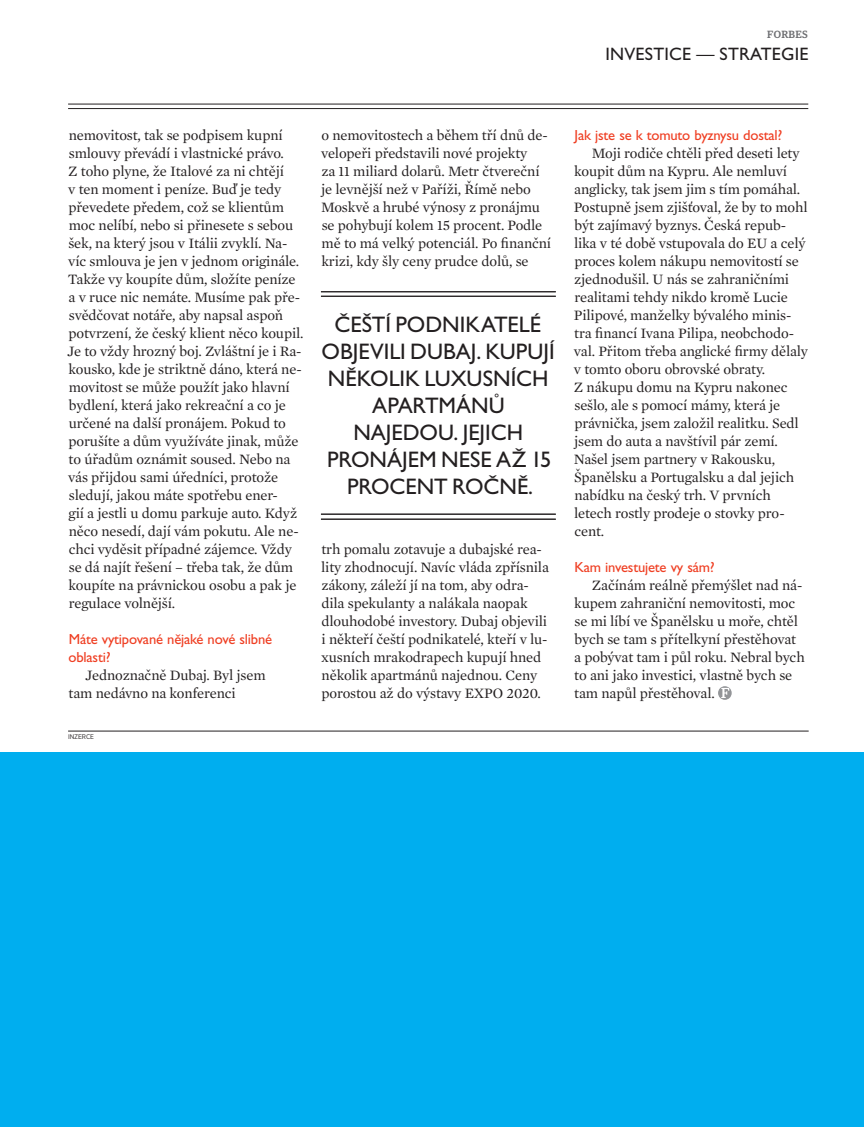
<style>
.page{position:relative;width:864px;height:1127px;background:#fff}
.page>*{position:absolute;margin:0;border:0;box-sizing:border-box;transform-origin:0 0}
.citat__clanek{font:22.5px/27px "Gill Sans OT";color:#231f20;text-align:center}
.t1{font:18px "Gill Sans OT";letter-spacing:.015em;color:#231f20}
.Text{font:14.7px/18px "Mercury Text G1";letter-spacing:-.01em;color:#231f20}
.otazky_rozhovor__Gil{font:14.7px/18px "Gill Sans OT";letter-spacing:-.015em;color:#ef3e22}
.t2{font:500 10.5px "Guardian Egyp";letter-spacing:.025em;color:#6c6d70}
.Credit___Inzerce{font:6.75px "Gotham Narrow";letter-spacing:-.01em;color:#231f20}
</style>
<div class="page">
<svg style="left:718px;top:686px;width:13px;height:14px"></svg>
<hr style="left:321px;top:291px;width:234px;height:1px;background:#231f20">
<hr style="left:321px;top:296px;width:234px;height:1px;background:#231f20">
<hr style="left:321px;top:514px;width:234px;height:1px;background:#231f20">
<hr style="left:321px;top:519px;width:234px;height:1px;background:#231f20">
<hr style="left:68px;top:731px;width:740px;height:1px;background:#231f20">
<hr style="left:68px;top:104px;width:740px;height:1px;background:#231f20">
<hr style="left:68px;top:108px;width:740px;height:1px;background:#231f20">
<div style="left:0;top:752px;width:863px;height:374px;background:#00aeef"></div>
<p class="t2" style="left:766px;top:26px;width:42px">FORBES</p>
<p class="t1" style="left:605px;top:44px;width:204px">INVESTICE — STRATEGIE</p>
<p class="Text" style="left:67px;top:125px;width:238px">nemovitost, tak se podpisem kupní smlouvy převádí i vlastnické právo.<br>Z toho plyne, že Italové za ni chtějí<br>v ten moment i peníze. Buď je tedy převedete předem, což se klientům moc nelíbí, nebo si přinesete s sebou šek, na který jsou v Itálii zvyklí. Na&shy;víc smlouva je jen v jednom originále.<br>Takže vy koupíte dům, složíte peníze a v ruce nic nemáte. Musíme pak pře&shy;svědčovat notáře, aby napsal aspoň potvrzení, že český klient něco koupil.<br>Je to vždy hrozný boj. Zvláštní je i Ra&shy;kousko, kde je striktně dáno, která ne&shy;movitost se může použít jako hlavní bydlení, která jako rekreační a co je určené na další pronájem. Pokud to porušíte a dům využíváte jinak, může to úřadům oznámit soused. Nebo na vás přijdou sami úředníci, protože sledují, jakou máte spotřebu ener-<br>gií a jestli u domu parkuje auto. Když něco nesedí, dají vám pokutu. Ale ne&shy;chci vyděsit případné zájemce. Vždy se dá najít řešení – třeba tak, že dům koupíte na právnickou osobu a pak je regulace volnější.</p>
<p class="otazky_rozhovor__Gil" style="left:68px;top:630px;width:205px">Máte vytipované nějaké nové slibné oblasti?</p>
<p class="Text" style="left:69px;top:665px;width:198px;text-indent:17px">Jednoznačně Dubaj. Byl jsem tam nedávno na konferenci</p>
<p class="Credit___Inzerce" style="left:68px;top:732px;width:27px">INZERCE</p>
<p class="Text" style="left:321px;top:125px;width:231px">o nemovitostech a během tří dnů de&shy;velopeři představili nové projekty<br>za 11 miliard dolarů. Metr čtvereční je levnější než v Paříži, Římě nebo Moskvě a hrubé výnosy z pronájmu se pohybují kolem 15 procent. Podle mě to má velký potenciál. Po finanční krizi, kdy šly ceny prudce dolů, se</p>
<p class="citat__clanek" style="left:321px;top:311px;width:234px">ČEŠTÍ PODNIKATELÉ<br>OBJEVILI DUBAJ. KUPUJÍ<br>NĚKOLIK LUXUSNÍCH<br>APARTMÁNŮ<br>NAJEDOU. JEJICH<br>PRONÁJEM NESE AŽ 15<br>PROCENT ROČNĚ.</p>
<p class="Text" style="left:321px;top:539px;width:229px">trh pomalu zotavuje a dubajské rea&shy;lity zhodnocují. Navíc vláda zpřísnila zákony, záleží jí na tom, aby odra&shy;dila spekulanty a nalákala naopak dlouhodobé investory. Dubaj objevili i někteří čeští podnikatelé, kteří v lu&shy;xusních mrakodrapech kupují hned několik apartmánů najednou. Ceny porostou až do výstavy EXPO 2020.</p>
<p class="otazky_rozhovor__Gil" style="left:574px;top:126px;width:209px">Jak jste se k tomuto byznysu dostal?</p>
<p class="Text" style="left:573px;top:143px;width:235px;text-indent:18px">Moji rodiče chtěli před deseti lety koupit dům na Kypru. Ale nemluví anglicky, tak jsem jim s tím pomáhal.<br>Postupně jsem zjišťoval, že by to mohl být zajímavý byznys. Česká repub&shy;lika v té době vstupovala do EU a celý proces kolem nákupu nemovitostí se zjednodušil. U nás se zahraničními realitami tehdy nikdo kromě Lucie Pilipové, manželky bývalého minis&shy;tra financí Ivana Pilipa, neobchodo&shy;val. Přitom třeba anglické firmy dělaly v tomto oboru obrovské obraty.<br>Z nákupu domu na Kypru nakonec sešlo, ale s pomocí mámy, která je právnička, jsem založil realitku. Sedl jsem do auta a navštívil pár zemí.<br>Našel jsem partnery v Rakousku, Španělsku a Portugalsku a dal jejich nabídku na český trh. V prvních letech rostly prodeje o stovky pro&shy;cent.</p>
<p class="otazky_rozhovor__Gil" style="left:574px;top:558px;width:142px">Kam investujete vy sám?</p>
<p class="Text" style="left:574px;top:575px;width:232px;text-indent:18px">Začínám reálně přemýšlet nad ná&shy;kupem zahraniční nemovitosti, moc se mi líbí ve Španělsku u moře, chtěl bych se tam s přítelkyní přestěhovat a pobývat tam i půl roku. Nebral bych to ani jako investici, vlastně bych se tam napůl přestěhoval.</p>
</div>
